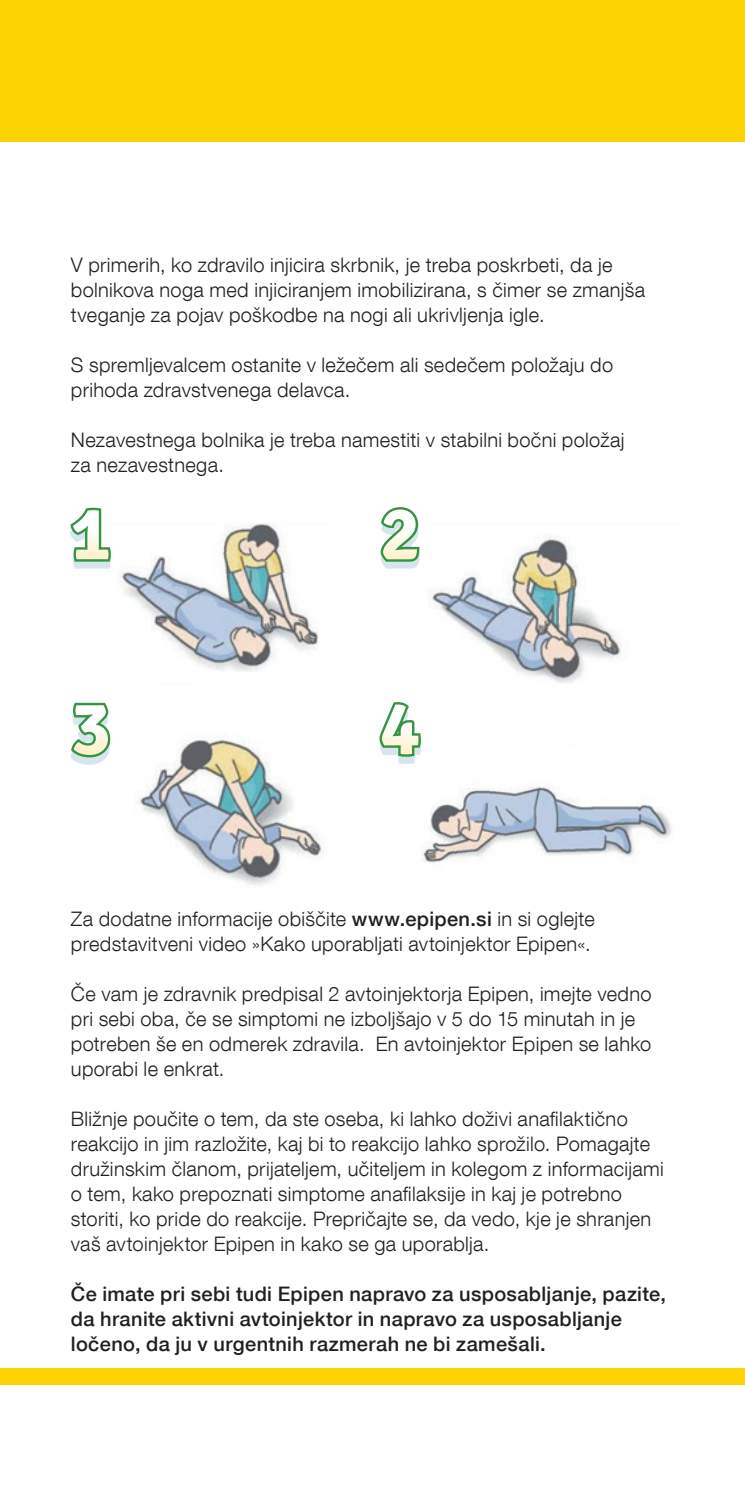
<style>
.page{position:relative;width:745px;height:1489px;background:#fff}
.page>*{position:absolute;margin:0;border:0;box-sizing:border-box;transform-origin:0 0}
.t1{font:700 75px "Signika";color:#fff}
.t2{font:300 20px/25px "Helvetica Neue LT Com";letter-spacing:.015em;color:#231f20}
.t3{font:500 20px/25px "Helvetica Neue LT Com";letter-spacing:.015em;color:#231f20}
.s1{font-weight:500}
</style>
<div class="page">
<div style="left:0;top:0;width:744px;height:142px;background:#fed304"></div>
<div style="left:0;top:1368px;width:744px;height:16px;background:#fed304"></div>
<img style="left:412px;top:763px;width:260px;height:100px">
<img style="left:429px;top:535px;width:193px;height:148px">
<img style="left:136px;top:736px;width:186px;height:150px">
<img style="left:88px;top:524px;width:231px;height:148px">
<div style="left:70px;top:514px;width:41px;height:54px;background:#d7e5ef"></div>
<svg style="left:70px;top:507px;width:43px;height:57px"></svg>
<div style="left:380px;top:514px;width:39px;height:54px;background:#d7e5ef"></div>
<svg style="left:380px;top:507px;width:40px;height:57px"></svg>
<svg style="left:72px;top:759px;width:33px;height:5px"></svg>
<svg style="left:71px;top:702px;width:40px;height:57px"></svg>
<svg style="left:398px;top:759px;width:17px;height:4px"></svg>
<svg style="left:379px;top:702px;width:42px;height:57px"></svg>
<p class="t2" style="left:71px;top:252px;width:575px">V primerih, ko zdravilo injicira skrbnik, je treba poskrbeti, da je bolnikova noga med injiciranjem imobilizirana, s čimer se zmanjša tveganje za pojav poškodbe na nogi ali ukrivljenja igle.</p>
<p class="t2" style="left:71px;top:352px;width:543px">S spremljevalcem ostanite v ležečem ali sedečem položaju do prihoda zdravstvenega delavca.</p>
<p class="t2" style="left:71px;top:427px;width:554px">Nezavestnega bolnika je treba namestiti v stabilni bočni položaj za nezavestnega.</p>
<h1 class="t1" style="left:71px;top:489px;width:41px">1</h1>
<h1 class="t1" style="left:380px;top:489px;width:41px">2</h1>
<h1 class="t1" style="left:71px;top:683px;width:41px">3</h1>
<h1 class="t1" style="left:380px;top:683px;width:41px">4</h1>
<p class="t2" style="left:71px;top:905px;width:525px">Za dodatne informacije obiščite <span class="s1">www.epipen.si</span> in si oglejte predstavitveni video »Kako uporabljati avtoinjektor Epipen«.</p>
<p class="t2" style="left:71px;top:980px;width:581px">Če vam je zdravnik predpisal 2 avtoinjektorja Epipen, imejte vedno pri sebi oba, če se simptomi ne izboljšajo v 5 do 15 minutah in je potreben še en odmerek zdravila. En avtoinjektor Epipen se lahko uporabi le enkrat.</p>
<p class="t2" style="left:71px;top:1105px;width:594px">Bližnje poučite o tem, da ste oseba, ki lahko doživi anafilaktično reakcijo in jim razložite, kaj bi to reakcijo lahko sprožilo. Pomagajte družinskim članom, prijateljem, učiteljem in kolegom z informacijami o tem, kako prepoznati simptome anafilaksije in kaj je potrebno storiti, ko pride do reakcije. Prepričajte se, da vedo, kje je shranjen vaš avtoinjektor Epipen in kako se ga uporablja.</p>
<p class="t3" style="left:71px;top:1280px;width:596px">Če imate pri sebi tudi Epipen napravo za usposabljanje, pazite, da hranite aktivni avtoinjektor in napravo za usposabljanje ločeno, da ju v urgentnih razmerah ne bi zamešali.</p>
</div>
